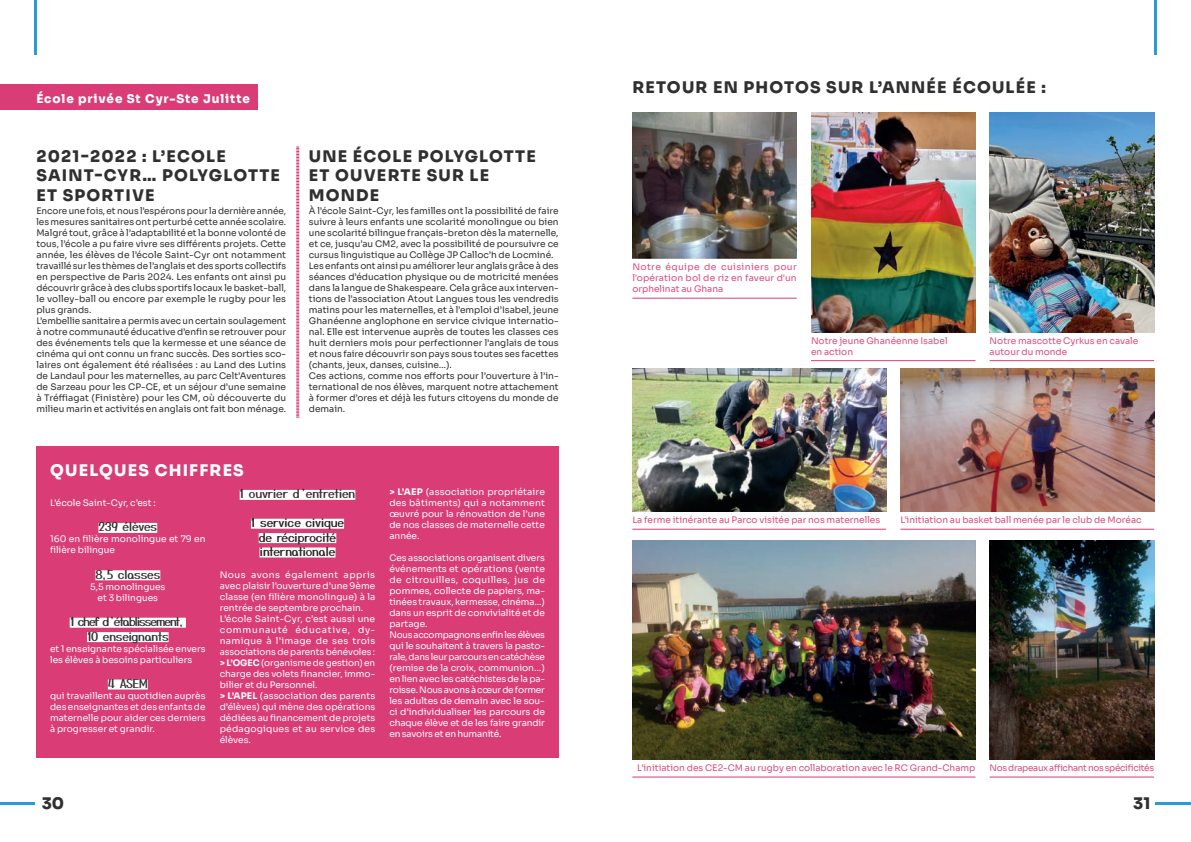
<style>
.page{position:relative;width:1191px;height:842px;background:#fff}
.page>*{position:absolute;margin:0;border:0;box-sizing:border-box;transform-origin:0 0}
.Titre{font:800 16px/19.2px "Sora";letter-spacing:.075em;color:#312f30}
.Titre-2{font:800 16px "Sora";letter-spacing:.075em;color:#fff}
.Sous_titre{font:12px "Yusei Magic";letter-spacing:-.03em;color:#312f30}
.Sous_titre-2{font:12px "Yusei Magic";letter-spacing:-.03em;color:#231f20}
.Titre-3{font:800 12px "Sora";letter-spacing:.075em;color:#fff}
.Sous_titre-3{font:12px "Yusei Magic";letter-spacing:-.1em;color:#312f30}
.Texte_Courant{font:9px/11px "Sora";color:#312f30;text-align:justify}
.Texte_Courant-2{font:9px/11px "Sora";color:#fff;text-align:justify}
.Texte_Courant-3{font:9px/11px "Sora";color:#dc4a7b}
.Texte_Courant-4{font:9px "Sora";letter-spacing:-.035em;color:#dc4a7b}
.s1{font-weight:700}
</style>
<div class="page">
<hr style="left:34px;top:0;width:3px;height:54px;background:#289cd7">
<hr style="left:0;top:802px;width:35px;height:3px;background:#289cd7">
<hr style="left:1154px;top:0;width:3px;height:54px;background:#289cd7">
<hr style="left:1155px;top:802px;width:36px;height:3px;background:#289cd7">
<img style="left:989px;top:540px;width:165px;height:219px">
<img style="left:811px;top:113px;width:164px;height:219px">
<img style="left:989px;top:113px;width:165px;height:219px">
<img style="left:632px;top:369px;width:254px;height:143px">
<img style="left:632px;top:540px;width:343px;height:219px">
<img style="left:900px;top:369px;width:254px;height:143px">
<img style="left:632px;top:113px;width:165px;height:146px">
<hr style="left:632px;top:298px;width:165px;height:1px;background:#da3c75">
<hr style="left:989px;top:777px;width:165px;height:1px;background:#da3c75">
<hr style="left:811px;top:360px;width:164px;height:1px;background:#da3c75">
<hr style="left:989px;top:360px;width:165px;height:1px;background:#da3c75">
<hr style="left:632px;top:529px;width:254px;height:1px;background:#da3c75">
<hr style="left:632px;top:777px;width:343px;height:1px;background:#da3c75">
<hr style="left:900px;top:529px;width:254px;height:1px;background:#da3c75">
<svg style="left:296px;top:147px;width:3px;height:271px"></svg>
<div style="left:0;top:84px;width:257px;height:26px;background:#da3c75"></div>
<div style="left:36px;top:446px;width:522px;height:312px;background:#da3c75"></div>
<div style="left:98px;top:523px;width:59px;height:10px;background:#fff"></div>
<div style="left:95px;top:570px;width:65px;height:10px;background:#fff"></div>
<div style="left:70px;top:618px;width:116px;height:10px;background:#fff"></div>
<div style="left:87px;top:632px;width:82px;height:10px;background:#fff"></div>
<div style="left:108px;top:679px;width:40px;height:10px;background:#fff"></div>
<div style="left:240px;top:490px;width:115px;height:10px;background:#fff"></div>
<div style="left:251px;top:519px;width:93px;height:10px;background:#fff"></div>
<div style="left:259px;top:533px;width:77px;height:10px;background:#fff"></div>
<div style="left:259px;top:547px;width:76px;height:10px;background:#fff"></div>
<p class="Titre-3" style="left:36px;top:89px;width:215px">École privée St Cyr-Ste Julitte</p>
<p class="Titre" style="left:36px;top:145px;width:245px">2021-2022 : L’ECOLE<br>SAINT-CYR… POLYGLOTTE<br>ET SPORTIVE</p>
<p class="Texte_Courant" style="left:36px;top:205px;width:251px">Encore une fois, et nous l’espérons pour la dernière année, les mesures sanitaires ont perturbé cette année scolaire.<br>Malgré tout, grâce à l’adaptabilité et la bonne volonté de tous, l’école a pu faire vivre ses différents projets. Cette année, les élèves de l’école Saint-Cyr ont notamment travaillé sur les thèmes de l’anglais et des sports collectifs en perspective de Paris 2024. Les enfants ont ainsi pu découvrir grâce à des clubs sportifs locaux le basket-ball, le volley-ball ou encore par exemple le rugby pour les plus grands.</p>
<p class="Texte_Courant" style="left:36px;top:315px;width:251px">L’embellie sanitaire a permis avec un certain soulagement à notre communauté éducative d’enfin se retrouver pour des événements tels que la kermesse et une séance de cinéma qui ont connu un franc succès. Des sorties sco&shy;laires ont également été réalisées : au Land des Lutins de Landaul pour les maternelles, au parc Celt’Aventures de Sarzeau pour les CP-CE, et un séjour d’une semaine à Tréffiagat (Finistère) pour les CM, où découverte du milieu marin et activités en anglais ont fait bon ménage.</p>
<p class="Titre" style="left:309px;top:145px;width:229px">UNE ÉCOLE POLYGLOTTE<br>ET OUVERTE SUR LE<br>MONDE</p>
<p class="Texte_Courant" style="left:309px;top:205px;width:251px">À l’école Saint-Cyr, les familles ont la possibilité de faire suivre à leurs enfants une scolarité monolingue ou bien une scolarité bilingue français-breton dès la maternelle, et ce, jusqu’au CM2, avec la possibilité de poursuivre ce cursus linguistique au Collège JP Calloc’h de Locminé.</p>
<p class="Texte_Courant" style="left:309px;top:260px;width:251px">Les enfants ont ainsi pu améliorer leur anglais grâce à des séances d’éducation physique ou de motricité menées dans la langue de Shakespeare. Cela grâce aux interven&shy;tions de l’association Atout Langues tous les vendredis matins pour les maternelles, et à l’emploi d’Isabel, jeune Ghanéenne anglophone en service civique internatio&shy;nal. Elle est intervenue auprès de toutes les classes ces huit derniers mois pour perfectionner l’anglais de tous et nous faire découvrir son pays sous toutes ses facettes (chants, jeux, danses, cuisine…).</p>
<p class="Texte_Courant" style="left:309px;top:370px;width:251px">Ces actions, comme nos efforts pour l’ouverture à l’in&shy;ternational de nos élèves, marquent notre attachement à former d’ores et déjà les futurs citoyens du monde de demain.</p>
<p class="Titre-2" style="left:50px;top:457px;width:195px">QUELQUES CHIFFRES</p>
<p class="Texte_Courant-2" style="left:50px;top:496px;width:107px">L’école Saint-Cyr, c’est :</p>
<p class="Sous_titre" style="left:98px;top:519px;width:60px">239 élèves</p>
<p class="Texte_Courant-2" style="left:50px;top:533px;width:157px">160 en filière monolingue et 79 en filière bilingue</p>
<p class="Sous_titre" style="left:95px;top:566px;width:66px">8,5 classes</p>
<p class="Texte_Courant-2" style="left:90px;top:580px;width:77px;text-align:center">5,5 monolingues et 3 bilingues</p>
<p class="Sous_titre-3" style="left:70px;top:614px;width:117px">1 chef d’établissement,</p>
<p class="Sous_titre" style="left:87px;top:628px;width:83px">10 enseignants</p>
<p class="Texte_Courant-2" style="left:50px;top:642px;width:157px">et 1 enseignante spécialisée envers les élèves à besoins particuliers</p>
<p class="Sous_titre" style="left:108px;top:675px;width:41px">4 ASEM</p>
<p class="Texte_Courant-2" style="left:50px;top:689px;width:157px">qui travaillent au quotidien auprès des enseignantes et des enfants de maternelle pour aider ces derniers à progresser et grandir.</p>
<p class="Sous_titre" style="left:240px;top:486px;width:117px">1 ouvrier d’entretien</p>
<p class="Sous_titre-2" style="left:251px;top:515px;width:95px">1 service civique</p>
<p class="Sous_titre-2" style="left:259px;top:529px;width:79px">de réciprocité</p>
<p class="Sous_titre-2" style="left:259px;top:543px;width:77px">internationale</p>
<p class="Texte_Courant-2" style="left:220px;top:568px;width:157px">Nous avons également appris avec plaisir l’ouverture d’une 9ème classe (en filière monolingue) à la rentrée de septembre prochain.</p>
<p class="Texte_Courant-2" style="left:220px;top:612px;width:157px">L’école Saint-Cyr, c’est aussi une communauté éducative, dy&shy;namique à l’image de ses trois associations de parents bénévoles :</p>
<p class="Texte_Courant-2" style="left:220px;top:656px;width:157px"><span class="s1">&gt; L’OGEC</span> (organisme de gestion) en charge des volets financier, immo&shy;bilier et du Personnel.</p>
<p class="Texte_Courant-2" style="left:220px;top:689px;width:157px"><span class="s1">&gt; L’APEL</span> (association des parents d’élèves) qui mène des opérations dédiées au financement de projets pédagogiques et au service des élèves.</p>
<p class="Texte_Courant-2" style="left:389px;top:485px;width:157px"><span class="s1">&gt; L’AEP</span> (association propriétaire des bâtiments) qui a notamment œuvré pour la rénovation de l’une de nos classes de maternelle cette année.</p>
<p class="Texte_Courant-2" style="left:389px;top:551px;width:157px">Ces associations organisent divers événements et opérations (vente de citrouilles, coquilles, jus de pommes, collecte de papiers, ma&shy;tinées travaux, kermesse, cinéma…) dans un esprit de convivialité et de partage.</p>
<p class="Texte_Courant-2" style="left:389px;top:628px;width:157px">Nous accompagnons enfin les élèves qui le souhaitent à travers la pasto&shy;rale, dans leur parcours en catéchèse (remise de la croix, communion…) en lien avec les catéchistes de la pa&shy;roisse. Nous avons à cœur de former les adultes de demain avec le sou&shy;ci d’individualiser les parcours de chaque élève et de les faire grandir en savoirs et en humanité.</p>
<p class="Titre" style="left:632px;top:77px;width:415px">RETOUR EN PHOTOS SUR L’ANNÉE ÉCOULÉE :</p>
<p class="Texte_Courant-3" style="left:632px;top:261px;width:166px;text-align:justify">Notre équipe de cuisiniers pour l'opération bol de riz en faveur d'un orphelinat au Ghana</p>
<p class="Texte_Courant-3" style="left:811px;top:334px;width:138px">Notre jeune Ghanéenne Isabel en action</p>
<p class="Texte_Courant-3" style="left:989px;top:334px;width:150px">Notre mascotte Cyrkus en cavale autour du monde</p>
<p class="Texte_Courant-3" style="left:632px;top:514px;width:249px">La ferme itinérante au Parco visitée par nos maternelles</p>
<p class="Texte_Courant-3" style="left:900px;top:514px;width:243px">L’initiation au basket ball menée par le club de Moréac</p>
<p class="Texte_Courant-3" style="left:637px;top:761px;width:340px">L’initiation des CE2-CM au rugby en collaboration avec le RC Grand-Champ</p>
<p class="Texte_Courant-4" style="left:989px;top:760px;width:166px">Nos drapeaux affichant nos spécificités</p>
<h1 class="Titre" style="left:42px;top:793px;width:24px">30</h1>
<h1 class="Titre" style="left:1133px;top:793px;width:19px">31</h1>
</div>
